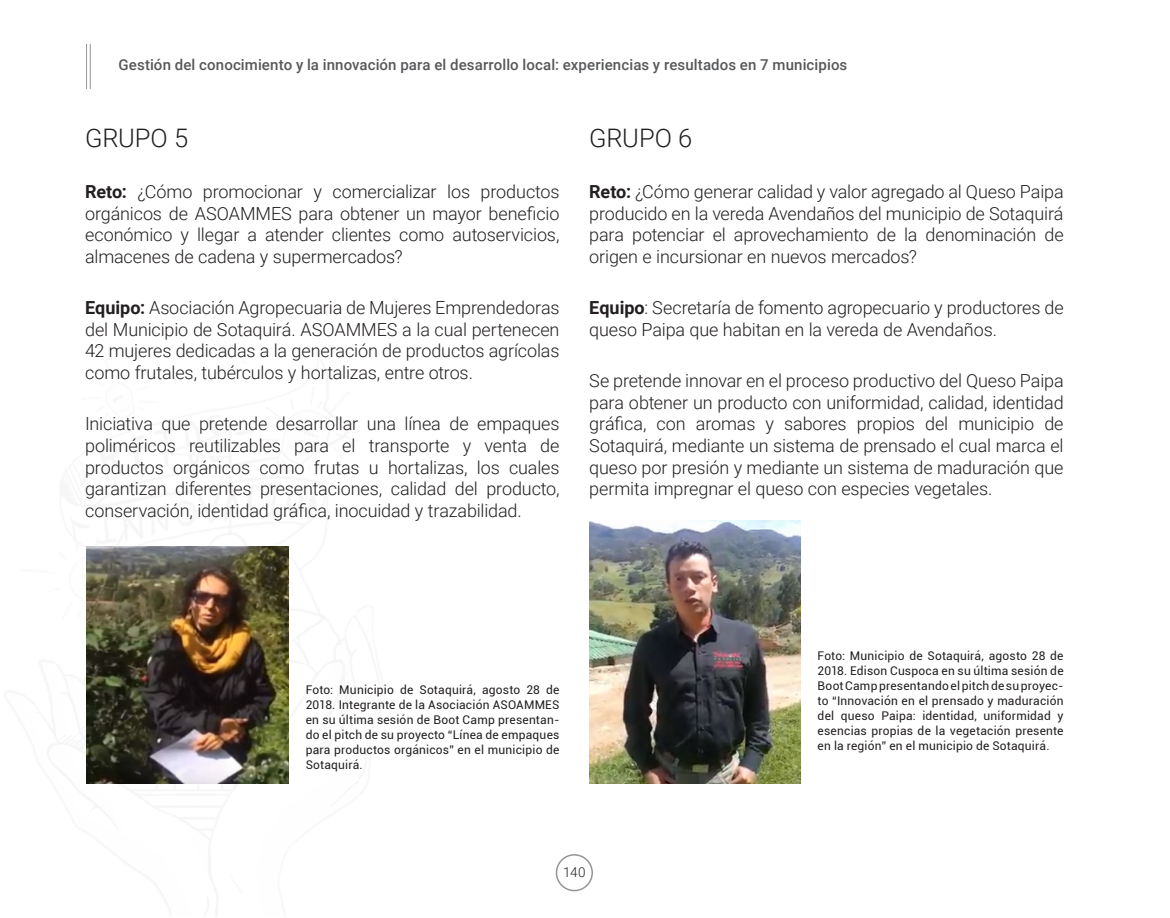
<style>
.page{position:relative;width:1170px;height:918px;background:#fff}
.page>*{position:absolute;margin:0;border:0;box-sizing:border-box;transform-origin:0 0}
.t1{font:300 25.5px "Roboto";letter-spacing:-.005em;color:#231f20}
.t2{font:300 18px/21.6px "Roboto";letter-spacing:-.01em;color:#231f20;text-align:justify}
.t3{font:500 15px "Roboto";letter-spacing:.01em;color:#57585a}
.t4{font:300 13.5px "Roboto";color:#231f20}
.t5{font:12px/15px "Roboto";letter-spacing:.015em;color:#231f20;text-align:justify}
.s1{font-weight:700}
</style>
<div class="page">
<hr style="left:90px;top:44px;width:1px;height:45px;background:#939598">
<hr style="left:86px;top:44px;width:1px;height:45px;background:#939598">
<div style="left:555px;top:854px;width:38px;height:37px;border:2px solid #939598;border-radius:50%"></div>
<img style="left:86px;top:546px;width:203px;height:237px">
<img style="left:589px;top:521px;width:211px;height:263px">
<p class="t3" style="left:118px;top:55px;width:730px">Gestión del conocimiento y la innovación para el desarrollo local: experiencias y resultados en 7 municipios</p>
<h1 class="t1" style="left:85px;top:120px;width:105px">GRUPO 5</h1>
<p class="t2" style="left:85px;top:180px;width:476px"><span class="s1">Reto:</span> ¿Cómo promocionar y comercializar los productos orgánicos de ASOAMMES para obtener un mayor beneficio económico y llegar a atender clientes como autoservicios, almacenes de cadena y supermercados?</p>
<p class="t2" style="left:85px;top:296px;width:476px"><span class="s1">Equipo:</span> Asociación Agropecuaria de Mujeres Emprendedoras del Municipio de Sotaquirá. ASOAMMES a la cual pertenecen 42 mujeres dedicadas a la generación de productos agrícolas como frutales, tubérculos y hortalizas, entre otros.</p>
<p class="t2" style="left:85px;top:413px;width:476px">Iniciativa que pretende desarrollar una línea de empaques poliméricos reutilizables para el transporte y venta de productos orgánicos como frutas u hortalizas, los cuales garantizan diferentes presentaciones, calidad del producto, conservación, identidad gráfica, inocuidad y trazabilidad.</p>
<h1 class="t1" style="left:589px;top:120px;width:105px">GRUPO 6</h1>
<p class="t2" style="left:589px;top:180px;width:476px"><span class="s1">Reto:</span> ¿Cómo generar calidad y valor agregado al Queso Paipa producido en la vereda Avendaños del municipio de Sotaquirá para potenciar el aprovechamiento de la denominación de origen e incursionar en nuevos mercados?</p>
<p class="t2" style="left:589px;top:296px;width:476px"><span class="s1">Equipo</span>: Secretaría de fomento agropecuario y productores de queso Paipa que habitan en la vereda de Avendaños.</p>
<p class="t2" style="left:589px;top:369px;width:476px">Se pretende innovar en el proceso productivo del Queso Paipa para obtener un producto con uniformidad, calidad, identidad gráfica, con aromas y sabores propios del municipio de Sotaquirá, mediante un sistema de prensado el cual marca el queso por presión y mediante un sistema de maduración que permita impregnar el queso con especies vegetales.</p>
<p class="t5" style="left:306px;top:682px;width:255px">Foto: Municipio de Sotaquirá, agosto 28 de 2018. Integrante de la Asociación ASOAMMES en su última sesión de Boot Camp presentan&shy;do el pitch de su proyecto “Línea de empaques para productos orgánicos” en el municipio de Sotaquirá.</p>
<p class="t5" style="left:817px;top:648px;width:247px">Foto: Municipio de Sotaquirá, agosto 28 de 2018. Edison Cuspoca en su última sesión de Boot Camp presentando el pitch de su proyec&shy;to “Innovación en el prensado y maduración del queso Paipa: identidad, uniformidad y esencias propias de la vegetación presente en la región” en el municipio de Sotaquirá.</p>
<p class="t4" style="left:563px;top:863px;width:24px">140</p>
</div>
